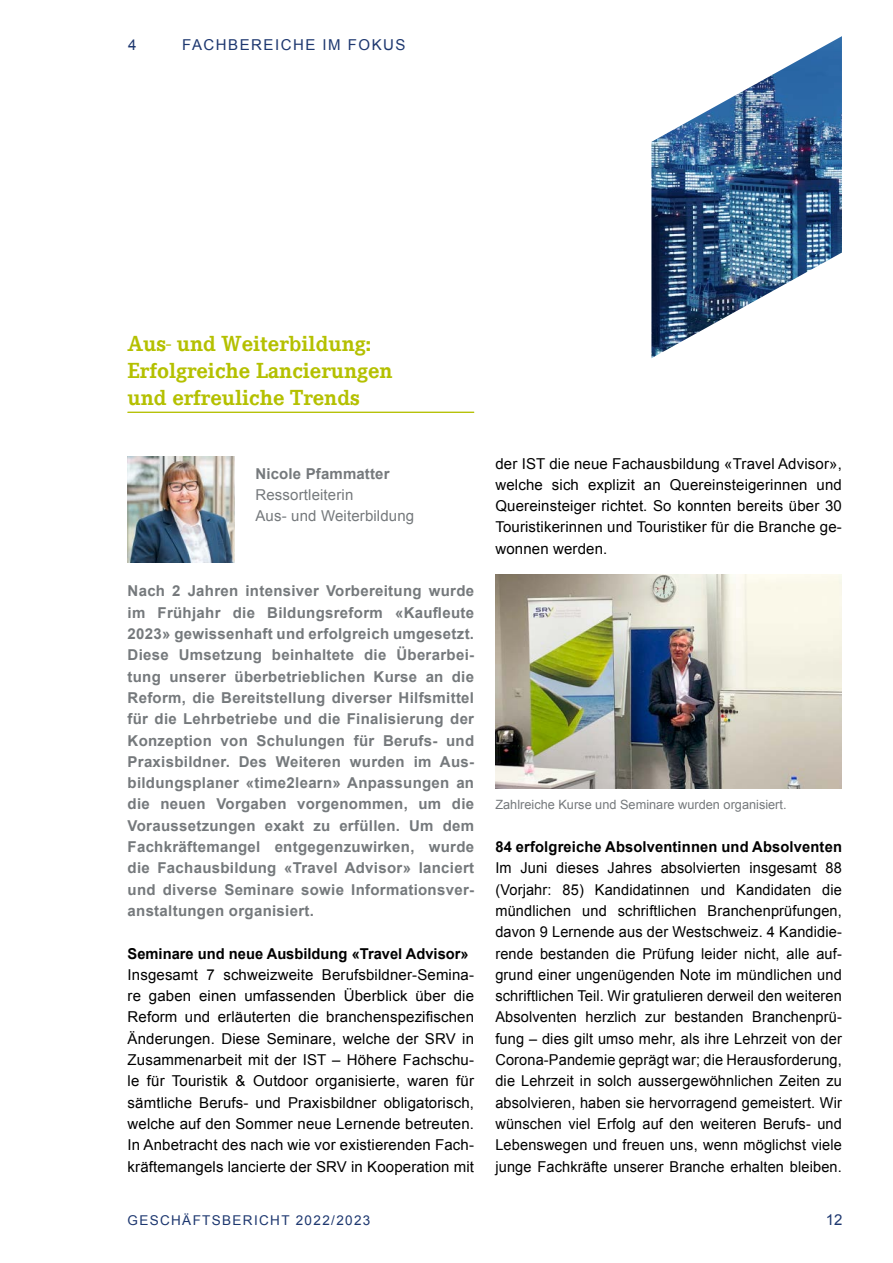
<style>
.page{position:relative;width:893px;height:1263px;background:#fff}
.page>*{position:absolute;margin:0;border:0;box-sizing:border-box;transform-origin:0 0}
.t1{font:700 22.5px/27px "Corporate E";color:#b4c000}
.t2{font:15px/21.3px "Arial";letter-spacing:.01em;color:#000;text-align:justify}
.t3{font:700 15px/21.3px "Arial";letter-spacing:.02em;color:#75797c;text-align:justify}
.t4{font:700 15px "Arial";letter-spacing:.01em;color:#000}
.t5{font:15px/21px "Arial";letter-spacing:.01em;color:#75797c}
.t6{font:15px "Arial";letter-spacing:.1em;color:#1d376f}
.t7{font:13.5px "Arial";letter-spacing:.1em;color:#1d376f}
.t8{font:12.75px "Arial";color:#75797c}
</style>
<div class="page">
<hr style="left:128px;top:412px;width:346px;height:1px;background:#b4c000">
<img style="left:651px;top:36px;width:191px;height:322px">
<img style="left:128px;top:456px;width:106px;height:106px">
<img style="left:495px;top:574px;width:347px;height:214px">
<p class="t6" style="left:128px;top:35px;width:10px">4</p>
<p class="t6" style="left:182px;top:35px;width:225px">FACHBEREICHE IM FOKUS</p>
<h1 class="t1" style="left:128px;top:330px;width:267px">Aus- und Weiterbildung:<br>Erfolgreiche Lancierungen und erfreuliche Trends</h1>
<p class="t3" style="left:255px;top:464px;width:136px">Nicole Pfammatter</p>
<p class="t5" style="left:255px;top:484px;width:160px">Ressortleiterin<br>Aus- und Weiterbildung</p>
<p class="t3" style="left:128px;top:581px;width:348px">Nach 2 Jahren intensiver Vorbereitung wurde im Frühjahr die Bildungsreform «Kaufleute 2023» gewissenhaft und erfolgreich umgesetzt.<br>Diese Umsetzung beinhaltete die Überarbei&shy;tung unserer überbetrieblichen Kurse an die Reform, die Bereitstellung diverser Hilfsmittel für die Lehrbetriebe und die Finalisierung der Konzeption von Schulungen für Berufs- und Praxisbildner. Des Weiteren wurden im Aus&shy;bildungsplaner «time2learn» Anpassungen an die neuen Vorgaben vorgenommen, um die Voraussetzungen exakt zu erfüllen. Um dem Fachkräftemangel entgegenzuwirken, wurde die Fachausbildung «Travel Advisor» lanciert und diverse Seminare sowie Informationsver&shy;anstaltungen organisiert.</p>
<p class="t4" style="left:128px;top:943px;width:343px">Seminare und neue Ausbildung «Travel Advisor»</p>
<p class="t2" style="left:128px;top:964px;width:348px">Insgesamt 7 schweizweite Berufsbildner-Semina&shy;re gaben einen umfassenden Überblick über die Reform und erläuterten die branchenspezifischen Änderungen. Diese Seminare, welche der SRV in Zusammenarbeit mit der IST – Höhere Fachschu&shy;le für Touristik &amp; Outdoor organisierte, waren für sämtliche Berufs- und Praxisbildner obligatorisch, welche auf den Sommer neue Lernende betreuten.<br>In Anbetracht des nach wie vor existierenden Fach&shy;kräftemangels lancierte der SRV in Kooperation mit</p>
<p class="t2" style="left:495px;top:453px;width:348px">der IST die neue Fachausbildung «Travel Advisor», welche sich explizit an Quereinsteigerinnen und Quereinsteiger richtet. So konnten bereits über 30<br>Touristikerinnen und Touristiker für die Branche ge&shy;wonnen werden.</p>
<p class="t8" style="left:495px;top:796px;width:293px">Zahlreiche Kurse und Seminare wurden organisiert.</p>
<p class="t4" style="left:495px;top:837px;width:348px">84 erfolgreiche Absolventinnen und Absolventen</p>
<p class="t2" style="left:495px;top:857px;width:348px">Im Juni dieses Jahres absolvierten insgesamt 88 (Vorjahr: 85) Kandidatinnen und Kandidaten die mündlichen und schriftlichen Branchenprüfungen, davon 9 Lernende aus der Westschweiz. 4 Kandidie&shy;rende bestanden die Prüfung leider nicht, alle auf&shy;grund einer ungenügenden Note im mündlichen und schriftlichen Teil. Wir gratulieren derweil den weiteren Absolventen herzlich zur bestanden Branchenprü&shy;fung – dies gilt umso mehr, als ihre Lehrzeit von der Corona-Pandemie geprägt war; die Herausforderung, die Lehrzeit in solch aussergewöhnlichen Zeiten zu absolvieren, haben sie hervorragend gemeistert. Wir wünschen viel Erfolg auf den weiteren Berufs- und Lebenswegen und freuen uns, wenn möglichst viele junge Fachkräfte unserer Branche erhalten bleiben.</p>
<p class="t7" style="left:128px;top:1211px;width:244px">GESCHÄFTSBERICHT 2022/2023</p>
<p class="t6" style="left:826px;top:1209px;width:18px">12</p>
</div>
